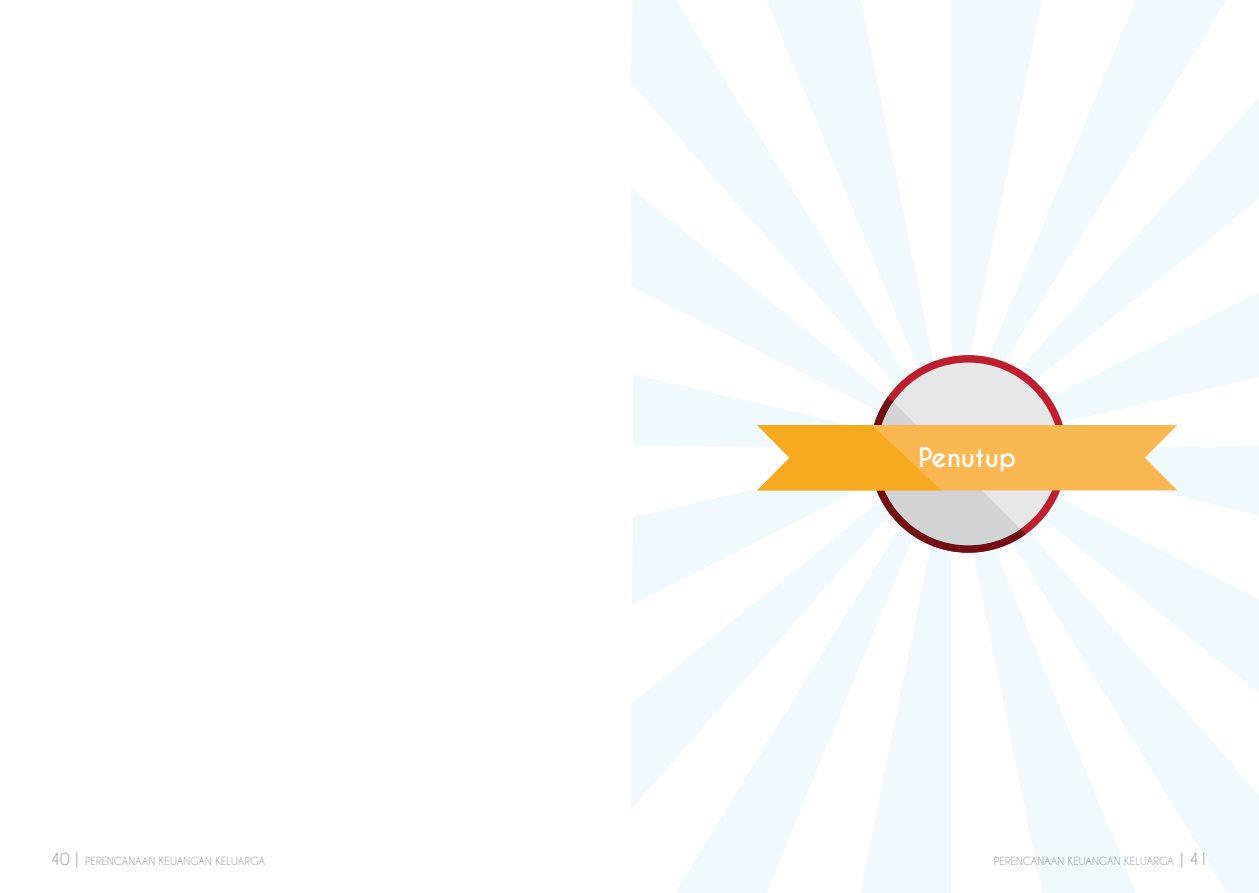
<style>
.page{position:relative;width:1259px;height:893px;background:#fff}
.page>*{position:absolute;margin:0;border:0;box-sizing:border-box;transform-origin:0 0}
.t1{font:700 25.35px "Caviar Dreams";color:#fff}
.t2{font:15.9px "Caviar Dreams";color:#939598}
.t3{font:10.5px "Caviar Dreams";color:#939598}
.s1{font-size:15.9px}
</style>
<div class="page">
<svg style="left:675px;top:810px;width:276px;height:83px;fill:#eff9fe"></svg>
<svg style="left:631px;top:704px;width:320px;height:106px;fill:#eff9fe"></svg>
<svg style="left:631px;top:553px;width:320px;height:151px"></svg>
<svg style="left:951px;top:0;width:275px;height:97px;fill:#eff9fe"></svg>
<svg style="left:951px;top:97px;width:307px;height:101px;fill:#eff9fe"></svg>
<svg style="left:631px;top:0;width:246px;height:82px;fill:#eff9fe"></svg>
<svg style="left:631px;top:82px;width:267px;height:106px;fill:#eff9fe"></svg>
<svg style="left:951px;top:198px;width:307px;height:95px;fill:#f4fbfe"></svg>
<svg style="left:951px;top:293px;width:307px;height:82px;fill:#eff9fe"></svg>
<svg style="left:631px;top:188px;width:287px;height:99px;fill:#eff9fe"></svg>
<svg style="left:634px;top:287px;width:317px;height:88px"></svg>
<svg style="left:974px;top:553px;width:284px;height:340px;fill:#eff9fe"></svg>
<svg style="left:869px;top:355px;width:198px;height:198px"></svg>
<div style="left:877px;top:363px;width:182px;height:182px;background:#e6e7e8;border-radius:50%"></div>
<svg style="left:633px;top:375px;width:625px;height:178px"></svg>
<h1 class="t1" style="left:918px;top:442px;width:99px">Penutup</h1>
<h2 class="t2" style="left:51px;top:849px;width:29px">40 |</h2>
<p class="t3" style="left:994px;top:855px;width:216px">PERENCANAAN KEUANGAN KELUARGA <span class="s1">| 41</span></p>
<p class="t3" style="left:85px;top:855px;width:181px">PERENCANAAN KEUANGAN KELUARGA</p>
<p class="t3" style="left:1135px;top:855px;width:6px">L</p>
</div>
